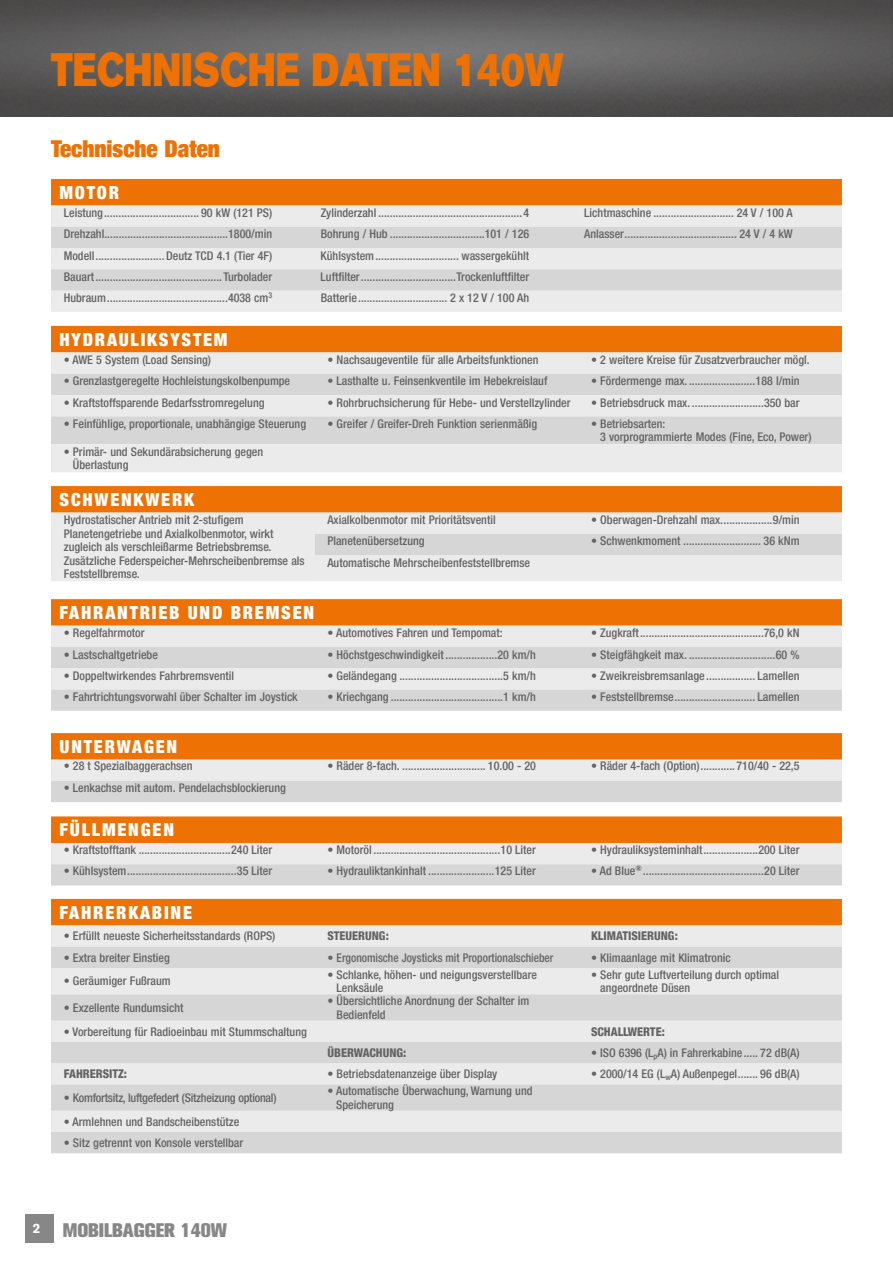
<style>
.page{position:relative;width:893px;height:1263px;background:#fff}
.page>*{position:absolute;margin:0;border:0;box-sizing:border-box;transform-origin:0 0}
.t1{font:46.5px "Akzidenz Grotesk BQ Super";color:#ee7203;scale:.8 1}
.t2{font:900 condensed 23.25px "Helvetica Neue LT Com";color:#ee7203}
.t3{font:800 19.5px "Akzidenz Grotesk BQ";color:#878787}
.t4{font:900 condensed 18px "Helvetica Neue LT Com";letter-spacing:.1em;color:#fff}
.t5{font:500 condensed 12px/13.5px "Helvetica Neue LT Com";color:#646363}
.t6{font:800 condensed 12px "Helvetica Neue LT Com";color:#646363}
.t7{font:500 condensed 12px "Helvetica Neue LT Com";letter-spacing:-.02em;color:#646363}
</style>
<div class="page">
<img style="left:0;top:0;width:893px;height:117px">
<div style="left:51px;top:179px;width:791px;height:26px;background:#ee7203"></div>
<div style="left:51px;top:205px;width:791px;height:107px;background:#ebebeb"></div>
<svg style="left:51px;top:227px;width:791px;height:64px;background:#ddd"></svg>
<svg style="left:51px;top:326px;width:791px;height:48px;background:#eca86c"></svg>
<div style="left:51px;top:374px;width:791px;height:21px;background:#d6d6d6"></div>
<svg style="left:51px;top:395px;width:791px;height:77px;background:#e3e3e3"></svg>
<svg style="left:51px;top:486px;width:791px;height:27px;background:#ee7508"></svg>
<div style="left:51px;top:513px;width:791px;height:68px;background:#ebebeb"></div>
<div style="left:315px;top:534px;width:527px;height:21px;background:#d6d6d6"></div>
<svg style="left:51px;top:599px;width:791px;height:27px;background:#ee7508"></svg>
<div style="left:51px;top:626px;width:791px;height:21px;background:#ebebeb"></div>
<svg style="left:51px;top:647px;width:791px;height:64px;background:#ddd"></svg>
<svg style="left:51px;top:733px;width:791px;height:69px;background:#e5b68c"></svg>
<svg style="left:51px;top:816px;width:791px;height:69px;background:#e6b68b"></svg>
<div style="left:51px;top:899px;width:791px;height:26px;background:#ee7203"></div>
<div style="left:51px;top:925px;width:791px;height:22px;background:#ebebeb"></div>
<svg style="left:51px;top:947px;width:791px;height:206px;background:#dfdfdf"></svg>
<div style="left:26px;top:1215px;width:28px;height:28px;background:#878787"></div>
<h1 class="t1" style="left:51px;top:43px;width:642px">TECHNISCHE DATEN 140W</h1>
<h2 class="t2" style="left:51px;top:134px;width:170px">Technische Daten</h2>
<h3 class="t4" style="left:60px;top:182px;width:61px">MOTOR</h3>
<p class="t5" style="left:64px;top:206px;width:210px">Leistung................................. 90 kW (121 PS)</p>
<p class="t5" style="left:321px;top:206px;width:210px">Zylinderzahl ..................................................4</p>
<p class="t5" style="left:584px;top:206px;width:210px">Lichtmaschine ............................ 24 V / 100 A</p>
<p class="t5" style="left:64px;top:227px;width:210px">Drehzahl...........................................1800/min</p>
<p class="t5" style="left:321px;top:227px;width:210px">Bohrung / Hub .................................101 / 126</p>
<p class="t5" style="left:584px;top:227px;width:210px">Anlasser....................................... 24 V / 4 kW</p>
<p class="t5" style="left:64px;top:248px;width:210px">Modell........................Deutz TCD 4.1 (Tier 4F)</p>
<p class="t5" style="left:321px;top:248px;width:210px">Kühlsystem............................. wassergekühlt</p>
<p class="t5" style="left:64px;top:270px;width:210px">Bauart............................................Turbolader</p>
<p class="t5" style="left:321px;top:270px;width:210px">Luftfilter.................................Trockenluftfilter</p>
<p class="t5" style="left:64px;top:291px;width:210px">Hubraum..........................................4038 cm<sup>3</sup></p>
<p class="t5" style="left:321px;top:291px;width:210px">Batterie............................... 2 x 12 V / 100 Ah</p>
<h3 class="t4" style="left:60px;top:328px;width:170px">HYDRAULIKSYSTEM</h3>
<p class="t5" style="left:64px;top:353px;width:149px">• AWE 5 System (Load Sensing)</p>
<p class="t5" style="left:327px;top:353px;width:212px">• Nachsaugeventile für alle Arbeitsfunktionen</p>
<p class="t5" style="left:591px;top:353px;width:220px">• 2 weitere Kreise für Zusatzverbraucher mögl.</p>
<p class="t5" style="left:64px;top:374px;width:228px">• Grenzlastgeregelte Hochleistungskolbenpumpe</p>
<p class="t5" style="left:327px;top:374px;width:221px">• Lasthalte u. Feinsenkventile im Hebekreislauf</p>
<p class="t5" style="left:591px;top:374px;width:210px">• Fördermenge max. .......................188 l/min</p>
<p class="t5" style="left:64px;top:395px;width:202px">• Kraftstoffsparende Bedarfsstromregelung</p>
<p class="t5" style="left:327px;top:395px;width:245px">• Rohrbruchsicherung für Hebe- und Verstellzylinder</p>
<p class="t5" style="left:591px;top:395px;width:210px">• Betriebsdruck max. .........................350 bar</p>
<p class="t5" style="left:64px;top:417px;width:244px">• Feinfühlige, proportionale, unabhängige Steuerung</p>
<p class="t5" style="left:327px;top:417px;width:211px">• Greifer / Greifer-Dreh Funktion serienmäßig</p>
<p class="t5" style="left:600px;top:417px;width:213px;text-indent:-9px">• Betriebsarten:<br>3 vorprogrammierte Modes (Fine, Eco, Power)</p>
<p class="t5" style="left:73px;top:445px;width:192px;text-indent:-9px">• Primär- und Sekundärabsicherung gegen<br>Überlastung</p>
<h3 class="t4" style="left:60px;top:489px;width:136px">SCHWENKWERK</h3>
<p class="t5" style="left:64px;top:513px;width:242px">Hydrostatischer Antrieb mit 2-stufigem Planetengetriebe und Axialkolbenmotor, wirkt zugleich als verschleißarme Betriebsbremse.<br>Zusätzliche Federspeicher-Mehrscheibenbremse als Feststellbremse.</p>
<p class="t5" style="left:327px;top:513px;width:170px">Axialkolbenmotor mit Prioritätsventil</p>
<p class="t5" style="left:591px;top:513px;width:210px">• Oberwagen-Drehzahl max..................9/min</p>
<p class="t5" style="left:327px;top:534px;width:99px">Planetenübersetzung</p>
<p class="t5" style="left:591px;top:534px;width:210px">• Schwenkmoment ........................... 36 kNm</p>
<p class="t5" style="left:327px;top:556px;width:204px">Automatische Mehrscheibenfeststellbremse</p>
<h3 class="t4" style="left:60px;top:602px;width:256px">FAHRANTRIEB UND BREMSEN</h3>
<p class="t5" style="left:64px;top:626px;width:82px">• Regelfahrmotor</p>
<p class="t5" style="left:327px;top:626px;width:177px">• Automotives Fahren und Tempomat:</p>
<p class="t5" style="left:591px;top:626px;width:210px">• Zugkraft...........................................76,0 kN</p>
<p class="t5" style="left:64px;top:647px;width:96px">• Lastschaltgetriebe</p>
<p class="t5" style="left:327px;top:647px;width:210px">• Höchstgeschwindigkeit ..................20 km/h</p>
<p class="t5" style="left:591px;top:647px;width:210px">• Steigfähgkeit max. ..............................60 %</p>
<p class="t5" style="left:64px;top:669px;width:172px">• Doppeltwirkendes Fahrbremsventil</p>
<p class="t5" style="left:327px;top:669px;width:210px">• Geländegang ....................................5 km/h</p>
<p class="t5" style="left:591px;top:669px;width:210px">• Zweikreisbremsanlage ................. Lamellen</p>
<p class="t5" style="left:64px;top:690px;width:236px">• Fahrtrichtungsvorwahl über Schalter im Joystick</p>
<p class="t5" style="left:327px;top:690px;width:210px">• Kriechgang .......................................1 km/h</p>
<p class="t5" style="left:591px;top:690px;width:210px">• Feststellbremse............................ Lamellen</p>
<h3 class="t4" style="left:60px;top:736px;width:119px">UNTERWAGEN</h3>
<p class="t5" style="left:64px;top:759px;width:130px">• 28 t Spezialbaggerachsen</p>
<p class="t5" style="left:327px;top:759px;width:210px">• Räder 8-fach. ............................. 10.00 - 20</p>
<p class="t5" style="left:591px;top:759px;width:210px">• Räder 4-fach (Option)............710/40 - 22,5</p>
<p class="t5" style="left:64px;top:780px;width:224px">• Lenkachse mit autom. Pendelachsblockierung</p>
<h3 class="t4" style="left:60px;top:819px;width:116px">FÜLLMENGEN</h3>
<p class="t5" style="left:64px;top:843px;width:210px">• Kraftstofftank ................................240 Liter</p>
<p class="t5" style="left:327px;top:843px;width:210px">• Motoröl ............................................10 Liter</p>
<p class="t5" style="left:591px;top:843px;width:210px">• Hydrauliksysteminhalt...................200 Liter</p>
<p class="t5" style="left:64px;top:864px;width:210px">• Kühlsystem......................................35 Liter</p>
<p class="t5" style="left:327px;top:864px;width:210px">• Hydrauliktankinhalt .......................125 Liter</p>
<p class="t5" style="left:591px;top:864px;width:210px">• Ad Blue<sup>®</sup>..........................................20 Liter</p>
<h3 class="t4" style="left:60px;top:901px;width:134px">FAHRERKABINE</h3>
<p class="t5" style="left:64px;top:929px;width:213px">• Erfüllt neueste Sicherheitsstandards (ROPS)</p>
<p class="t6" style="left:327px;top:929px;width:63px">STEUERUNG:</p>
<p class="t6" style="left:591px;top:929px;width:88px">KLIMATISIERUNG:</p>
<p class="t5" style="left:64px;top:950px;width:108px">• Extra breiter Einstieg</p>
<p class="t5" style="left:327px;top:950px;width:227px">• Ergonomische Joysticks mit Proportionalschieber</p>
<p class="t5" style="left:591px;top:950px;width:141px">• Klimaanlage mit Klimatronic</p>
<p class="t5" style="left:64px;top:974px;width:109px">• Geräumiger Fußraum</p>
<p class="t5" style="left:337px;top:967px;width:202px;text-indent:-9px">• Schlanke, höhen- und neigungsverstellbare<br>Lenksäule</p>
<p class="t5" style="left:600px;top:967px;width:180px;text-indent:-9px">• Sehr gute Luftverteilung durch optimal angeordnete Düsen</p>
<p class="t5" style="left:64px;top:1001px;width:121px">• Exzellente Rundumsicht</p>
<p class="t5" style="left:337px;top:994px;width:194px;text-indent:-9px">• Übersichtliche Anordnung der Schalter im<br>Bedienfeld</p>
<p class="t5" style="left:64px;top:1024px;width:245px">• Vorbereitung für Radioeinbau mit Stummschaltung</p>
<p class="t6" style="left:591px;top:1024px;width:75px">SCHALLWERTE:</p>
<p class="t6" style="left:327px;top:1045px;width:80px">ÜBERWACHUNG:</p>
<p class="t5" style="left:591px;top:1046px;width:210px">• ISO 6396 (L<sub>p</sub>A) in Fahrerkabine..... 72 dB(A)</p>
<p class="t6" style="left:64px;top:1066px;width:65px">FAHRERSITZ:</p>
<p class="t5" style="left:327px;top:1067px;width:171px">• Betriebsdatenanzeige über Display</p>
<p class="t5" style="left:591px;top:1067px;width:210px">• 2000/14 EG (L<sub>w</sub>A) Außenpegel....... 96 dB(A)</p>
<p class="t7" style="left:64px;top:1090px;width:214px">• Komfortsitz, luftgefedert (Sitzheizung optional)</p>
<p class="t5" style="left:336px;top:1084px;width:198px;text-indent:-9px">• Automatische Überwachung, Warnung und<br>Speicherung</p>
<p class="t5" style="left:64px;top:1114px;width:177px">• Armlehnen und Bandscheibenstütze</p>
<p class="t5" style="left:64px;top:1136px;width:181px">• Sitz getrennt von Konsole verstellbar</p>
<h3 class="t3" style="left:33px;top:1219px;width:196px"><sup>2</sup> MOBILBAGGER 140W</h3>
</div>
